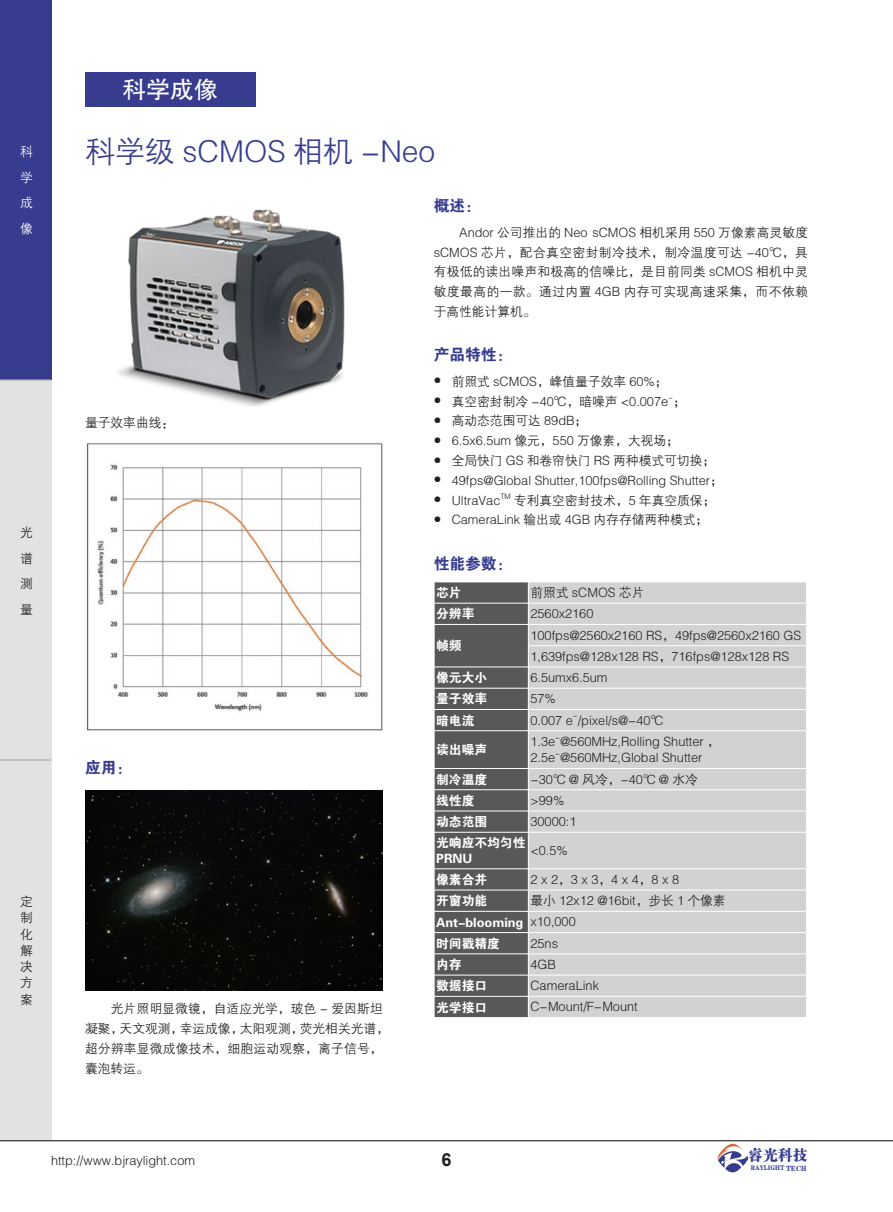
<style>
.page{position:relative;width:893px;height:1212px;background:#fff}
.page>*{position:absolute;margin:0;border:0;box-sizing:border-box;transform-origin:0 0}
.大标题1{font:30px "FZZDXJW GB1 0";color:#373c8f}
.t1{font:24px "FZHTJW GB1 0";color:#fff}
.t2{font:700 18px "Arial";color:#231f20}
.大标题2{font:15.75px "FZDHTJW GB1 0";color:#373c8f}
.t3{font:14.25px "FZCSJW GB1 0";color:#373c8f}
.正文改{font:12.75px/19.8px "FZZDXJW GB1 0";color:#231f20;text-align:justify}
.t4{font:12.75px/15.3px "FZDHTJW GB1 0";color:#fff}
.正文改-2{font:12.75px "FZZDXJW GB1 0";letter-spacing:.275em;color:#231f20}
.表格文字{font:12.75px/16.4px "FZZDXJW GB1 0";color:#231f20;text-align:justify}
.表格文字-2{font:12.75px/25.5px "FZZDXJW GB1 0";color:#fff;text-align:justify}
.正文改-3{font:7.5px "FZZDXJW GB1 0";color:#231f20}
.t5{font:6.75px "FZCSJW GB1 0";color:#373c8f;scale:.93 1}
.s1{font-size:7.5px}
</style>
<div class="page">
<img style="left:717px;top:1143px;width:30px;height:29px">
<div style="left:0;top:0;width:51px;height:380px;background:#373c8f"></div>
<div style="left:0;top:380px;width:51px;height:380px;background:#e1e2e4"></div>
<div style="left:0;top:760px;width:51px;height:381px;background:#e1e2e4"></div>
<hr style="left:0;top:759px;width:51px;height:1px;background:#a8a9ad">
<hr style="left:0;top:379px;width:51px;height:1px;background:#a8a9ad">
<hr style="left:0;top:1140px;width:893px;height:1px;background:#231f20">
<div style="left:529px;top:582px;width:277px;height:435px;background:#d1d2d4"></div>
<hr style="left:528px;top:603px;width:279px;height:1px;background:#fff">
<hr style="left:528px;top:624px;width:279px;height:1px;background:#fff">
<hr style="left:528px;top:645px;width:279px;height:1px;background:#fff">
<hr style="left:528px;top:666px;width:279px;height:1px;background:#fff">
<hr style="left:528px;top:688px;width:279px;height:1px;background:#fff">
<hr style="left:528px;top:709px;width:279px;height:1px;background:#fff">
<hr style="left:528px;top:730px;width:279px;height:1px;background:#fff">
<hr style="left:528px;top:768px;width:279px;height:1px;background:#fff">
<hr style="left:528px;top:789px;width:279px;height:1px;background:#fff">
<hr style="left:528px;top:810px;width:279px;height:1px;background:#fff">
<hr style="left:528px;top:832px;width:279px;height:1px;background:#fff">
<hr style="left:528px;top:868px;width:279px;height:1px;background:#fff">
<hr style="left:528px;top:890px;width:279px;height:1px;background:#fff">
<hr style="left:528px;top:911px;width:279px;height:1px;background:#fff">
<hr style="left:528px;top:932px;width:279px;height:1px;background:#fff">
<hr style="left:528px;top:953px;width:279px;height:1px;background:#fff">
<hr style="left:528px;top:975px;width:279px;height:1px;background:#fff">
<hr style="left:528px;top:996px;width:279px;height:1px;background:#fff">
<svg style="left:434px;top:582px;width:95px;height:435px;background:#636466"></svg>
<img style="left:85px;top:791px;width:298px;height:199px">
<img style="left:85px;top:443px;width:298px;height:288px">
<div style="left:85px;top:72px;width:170px;height:34px;background:#373c8f"></div>
<img style="left:118px;top:209px;width:227px;height:198px">
<p class="表格文字-2" style="left:20px;top:140px;width:14px">科学成像</p>
<p class="表格文字" style="left:20px;top:520px;width:14px;line-height:25.5px">光谱测量</p>
<p class="表格文字" style="left:20px;top:894px;width:14px">定制化解决方案</p>
<p class="t1" style="left:122px;top:76px;width:97px">科学成像</p>
<p class="大标题1" style="left:85px;top:135px;width:352px">科学级 sCMOS 相机 -Neo</p>
<p class="正文改" style="left:85px;top:413px;width:91px">量子效率曲线：</p>
<p class="大标题2" style="left:85px;top:758px;width:49px">应用：</p>
<p class="大标题2" style="left:434px;top:197px;width:49px">概述：</p>
<p class="正文改" style="left:434px;top:223px;width:376px">　　Andor 公司推出的 Neo sCMOS 相机采用 550 万像素高灵敏度sCMOS 芯片，配合真空密封制冷技术，制冷温度可达 -40℃，具有极低的读出噪声和极高的信噪比，是目前同类 sCMOS 相机中灵敏度最高的一款。通过内置 4GB 内存可实现高速采集，而不依赖于高性能计算机。</p>
<p class="大标题2" style="left:434px;top:346px;width:80px">产品特性：</p>
<p class="正文改" style="left:434px;top:372px;width:235px"><sup>●</sup> 前照式 sCMOS，峰值量子效率 60%；</p>
<p class="正文改" style="left:434px;top:392px;width:254px"><sup>●</sup> 真空密封制冷 -40℃，暗噪声 &lt;0.007e ；</p>
<p class="正文改-3" style="left:668px;top:393px;width:6px">-</p>
<p class="正文改" style="left:434px;top:411px;width:155px"><sup>●</sup> 高动态范围可达 89dB；</p>
<p class="正文改" style="left:434px;top:431px;width:247px"><sup>●</sup> 6.5x6.5um 像元，550 万像素，大视场；</p>
<p class="正文改" style="left:434px;top:451px;width:283px"><sup>●</sup> 全局快门 GS 和卷帘快门 RS 两种模式可切换；</p>
<p class="正文改" style="left:434px;top:471px;width:291px"><sup>●</sup> 49fps@Global Shutter,100fps@Rolling Shutter；</p>
<p class="正文改" style="left:434px;top:491px;width:68px"><sup>●</sup> UltraVac</p>
<p class="正文改-3" style="left:500px;top:492px;width:12px">TM</p>
<p class="正文改" style="left:514px;top:491px;width:203px">专利真空密封技术，5 年真空质保；</p>
<p class="正文改" style="left:434px;top:510px;width:276px"><sup>●</sup> CameraLink 输出或 4GB 内存存储两种模式；</p>
<p class="大标题2" style="left:434px;top:554px;width:80px">性能参数：</p>
<p class="t4" style="left:436px;top:585px;width:27px">芯片</p>
<p class="正文改" style="left:530px;top:583px;width:115px">前照式 sCMOS 芯片</p>
<p class="t4" style="left:436px;top:607px;width:40px">分辨率</p>
<p class="正文改" style="left:530px;top:604px;width:64px">2560x2160</p>
<p class="t4" style="left:436px;top:639px;width:27px">帧频</p>
<p class="正文改" style="left:530px;top:626px;width:272px">100fps@2560x2160 RS，49fps@2560x2160 GS</p>
<p class="正文改" style="left:530px;top:647px;width:260px">1,639fps@128x128 RS，716fps@128x128 RS</p>
<p class="t4" style="left:436px;top:670px;width:52px">像元大小</p>
<p class="正文改" style="left:530px;top:668px;width:79px">6.5umx6.5um</p>
<p class="t4" style="left:436px;top:692px;width:52px">量子效率</p>
<p class="正文改" style="left:530px;top:689px;width:27px">57%</p>
<p class="t4" style="left:436px;top:713px;width:40px">暗电流</p>
<p class="正文改" style="left:530px;top:711px;width:134px">0.007 e /pixel/s@-40℃</p>
<p class="正文改-3" style="left:573px;top:712px;width:6px">-</p>
<p class="t4" style="left:436px;top:742px;width:52px">读出噪声</p>
<p class="正文改" style="left:530px;top:732px;width:191px">1.3e @560MHz,Rolling Shutter ，</p>
<p class="正文改-3" style="left:555px;top:733px;width:6px">-</p>
<p class="正文改" style="left:530px;top:748px;width:173px">2.5e @560MHz,Global Shutter</p>
<p class="正文改-3" style="left:555px;top:749px;width:6px">-</p>
<p class="t4" style="left:436px;top:772px;width:52px">制冷温度</p>
<p class="正文改" style="left:530px;top:770px;width:169px">-30℃ @ 风冷，-40℃ @ 水冷</p>
<p class="t4" style="left:436px;top:793px;width:40px">线性度</p>
<p class="正文改" style="left:530px;top:791px;width:35px">&gt;99%</p>
<p class="t4" style="left:436px;top:814px;width:52px">动态范围</p>
<p class="正文改" style="left:530px;top:812px;width:47px">30000:1</p>
<p class="t4" style="left:436px;top:836px;width:91px">光响应不均匀性<br>PRNU</p>
<p class="正文改" style="left:530px;top:841px;width:39px">&lt;0.5%</p>
<p class="t4" style="left:436px;top:872px;width:52px">像素合并</p>
<p class="正文改-2" style="left:530px;top:873px;width:150px">2x2，3x3，4x4，8x8</p>
<p class="t4" style="left:436px;top:894px;width:52px">开窗功能</p>
<p class="正文改" style="left:530px;top:891px;width:197px">最小 12x12 @16bit，步长 1 个像素</p>
<p class="t4" style="left:436px;top:915px;width:89px">Ant-blooming</p>
<p class="正文改" style="left:530px;top:912px;width:47px">x10,000</p>
<p class="t4" style="left:436px;top:936px;width:65px">时间戳精度</p>
<p class="正文改" style="left:530px;top:934px;width:29px">25ns</p>
<p class="t4" style="left:436px;top:957px;width:27px">内存</p>
<p class="正文改" style="left:530px;top:955px;width:27px">4GB</p>
<p class="t4" style="left:436px;top:979px;width:52px">数据接口</p>
<p class="正文改" style="left:530px;top:976px;width:70px">CameraLink</p>
<p class="正文改" style="left:85px;top:999px;width:299px">　　光片照明显微镜，自适应光学，玻色 - 爱因斯坦</p>
<p class="t4" style="left:436px;top:1000px;width:52px">光学接口</p>
<p class="正文改" style="left:530px;top:997px;width:109px">C-Mount/F-Mount</p>
<p class="正文改" style="left:85px;top:1019px;width:306px;text-align:left">凝聚，天文观测，幸运成像，太阳观测，荧光相关光谱，超分辨率显微成像技术，细胞运动观察，离子信号，囊泡转运。</p>
<p class="正文改" style="left:51px;top:1151px;width:146px">http://www.bjraylight.com</p>
<p class="t2" style="left:441px;top:1147px;width:12px">6</p>
<p class="t3" style="left:749px;top:1146px;width:60px">睿光科技</p>
<p class="t5" style="left:751px;top:1164px;width:62px">RAYLIGHT <span class="s1">TECH</span></p>
</div>
